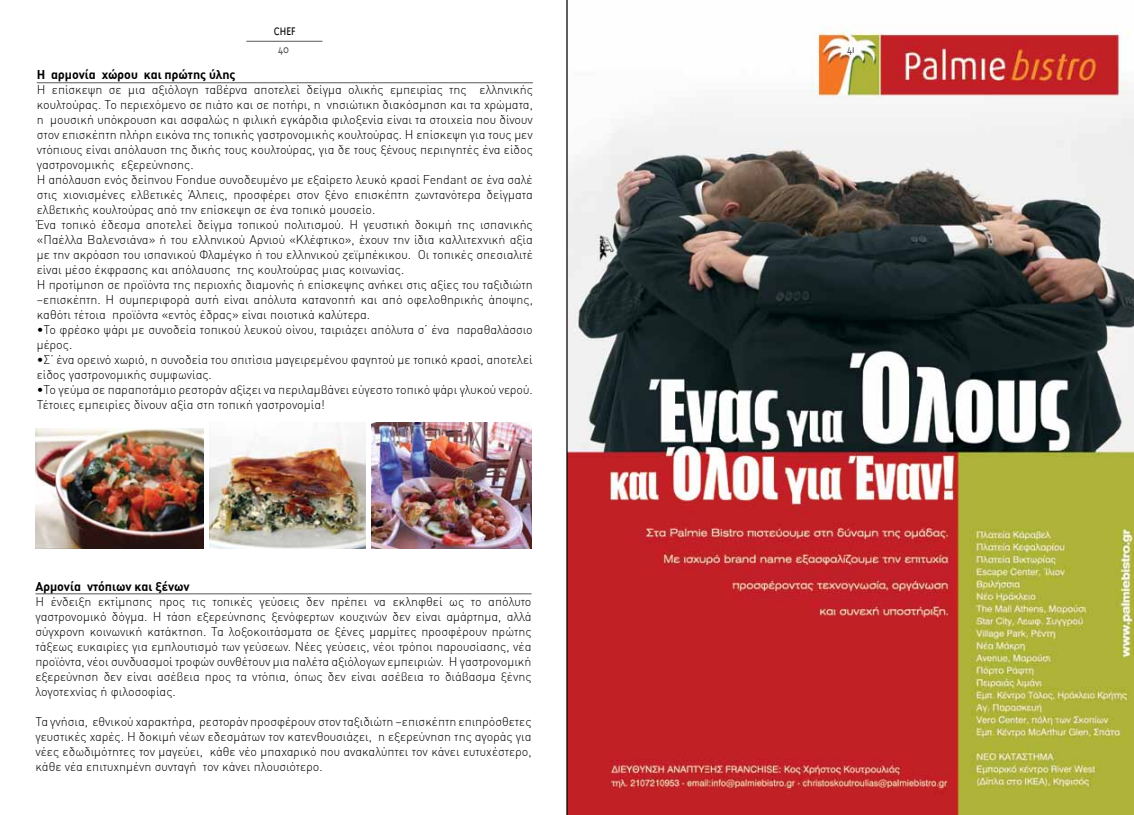
<style>
.page{position:relative;width:1134px;height:815px;background:#fff}
.page>*{position:absolute;margin:0;border:0;box-sizing:border-box;transform-origin:0 0}
.t1{font:300 12.5px/15px "DIN Greek";color:#000}
.t2{font:12.5px "DIN Greek Bold Alternate";color:#000}
.t3{font:300 12.5px "Triplex Greek";color:#58595b}
.t4{font:300 12.5px "Triplex Greek";color:#000}
</style>
<div class="page">
<img style="left:568px;top:27px;width:566px;height:788px">
<hr style="left:246px;top:41px;width:76px;height:1px;background:#58595b">
<hr style="left:35px;top:594px;width:496px;height:1px;background:#58595b">
<hr style="left:37px;top:82px;width:496px;height:1px;background:#58595b">
<img style="left:372px;top:422px;width:159px;height:126px">
<img style="left:210px;top:435px;width:156px;height:113px">
<img style="left:35px;top:428px;width:169px;height:120px">
<hr style="left:566px;top:0;width:2px;height:815px;background:#000">
<p class="t4" style="left:274px;top:24px;width:23px">CHEF</p>
<p class="t3" style="left:277px;top:43px;width:13px">40</p>
<p class="t3" style="left:846px;top:43px;width:10px">41</p>
<p class="t2" style="left:37px;top:67px;width:200px">Η αρμονία χώρου και πρώτης ύλης</p>
<p class="t1" style="left:37px;top:82px;width:498px">Η επίσκεψη σε μια αξιόλογη ταβέρνα αποτελεί δείγμα ολικής εμπειρίας της ελληνικής κουλτούρας. Το περιεχόμενο σε πιάτο και σε ποτήρι, η νησιώτικη διακόσμηση και τα χρώματα, η μουσική υπόκρουση και ασφαλώς η φιλική εγκάρδια φιλοξενία είναι τα στοιχεία που δίνουν στον επισκέπτη πλήρη εικόνα της τοπικής γαστρονομικής κουλτούρας. Η επίσκεψη για τους μεν ντόπιους είναι απόλαυση της δικής τους κουλτούρας, για δε τους ξένους περιηγητές ένα είδος γαστρονομικής εξερεύνησης.<br>Η απόλαυση ενός δείπνου Fondue συνοδευμένο με εξαίρετο λευκό κρασί Fendant σε ένα σαλέ στις χιονισμένες ελβετικές Άλπεις, προσφέρει στον ξένο επισκέπτη ζωντανότερα δείγματα ελβετικής κουλτούρας από την επίσκεψη σε ένα τοπικό μουσείο.<br>Ένα τοπικό έδεσμα αποτελεί δείγμα τοπικού πολιτισμού. Η γευστική δοκιμή της ισπανικής «Παέλλα Βαλενσιάνα» ή του ελληνικού Αρνιού «Κλέφτικο», έχουν την ίδια καλλιτεχνική αξία με την ακρόαση του ισπανικού Φλαμέγκο ή του ελληνικού ζεϊμπέκικου. Οι τοπικές σπεσιαλιτέ είναι μέσο έκφρασης και απόλαυσης της κουλτούρας μιας κοινωνίας.<br>Η προτίμηση σε προϊόντα της περιοχής διαμονής ή επίσκεψης ανήκει στις αξίες του ταξιδιώτη –επισκέπτη. Η συμπεριφορά αυτή είναι απόλυτα κατανοητή και από οφελοθηρικής άποψης, καθότι τέτοια προϊόντα «εντός έδρας» είναι ποιοτικά καλύτερα.</p>
<p class="t1" style="left:37px;top:322px;width:498px">•Το φρέσκο ψάρι με συνοδεία τοπικού λευκού οίνου, ταιριάζει απόλυτα σ’ ένα παραθαλάσσιο μέρος.</p>
<p class="t1" style="left:37px;top:352px;width:497px">•Σ’ ένα ορεινό χωριό, η συνοδεία του σπιτίσια μαγειρεμένου φαγητού με τοπικό κρασί, αποτελεί είδος γαστρονομικής συμφωνίας.</p>
<p class="t1" style="left:37px;top:382px;width:498px">•Το γεύμα σε παραποτάμιο ρεστοράν αξίζει να περιλαμβάνει εύγεστο τοπικό ψάρι γλυκού νερού.<br>Τέτοιες εμπειρίες δίνουν αξία στη τοπική γαστρονομία!</p>
<p class="t2" style="left:35px;top:579px;width:156px">Αρμονία ντόπιων και ξένων</p>
<p class="t1" style="left:35px;top:594px;width:498px;text-align:justify">Η ένδειξη εκτίμησης προς τις τοπικές γεύσεις δεν πρέπει να εκληφθεί ως το απόλυτο γαστρονομικό δόγμα. Η τάση εξερεύνησης ξενόφερτων κουζινών δεν είναι αμάρτημα, αλλά σύγχρονη κοινωνική κατάκτηση. Τα λοξοκοιτάσματα σε ξένες μαρμίτες προσφέρουν πρώτης τάξεως ευκαιρίες για εμπλουτισμό των γεύσεων. Νέες γεύσεις, νέοι τρόποι παρουσίασης, νέα προϊόντα, νέοι συνδυασμοί τροφών συνθέτουν μια παλέτα αξιόλογων εμπειριών. Η γαστρονομική εξερεύνηση δεν είναι ασέβεια προς τα ντόπια, όπως δεν είναι ασέβεια το διάβασμα ξένης λογοτεχνίας ή φιλοσοφίας.</p>
<p class="t1" style="left:35px;top:714px;width:498px;text-align:justify">Τα γνήσια, εθνικού χαρακτήρα, ρεστοράν προσφέρουν στον ταξιδιώτη –επισκέπτη επιπρόσθετες γευστικές χαρές. Η δοκιμή νέων εδεσμάτων τον κατενθουσιάζει, η εξερεύνηση της αγοράς για νέες εδωδιμότητες τον μαγεύει, κάθε νέο μπαχαρικό που ανακαλύπτει τον κάνει ευτυχέστερο, κάθε νέα επιτυχημένη συνταγή τον κάνει πλουσιότερο.</p>
</div>
